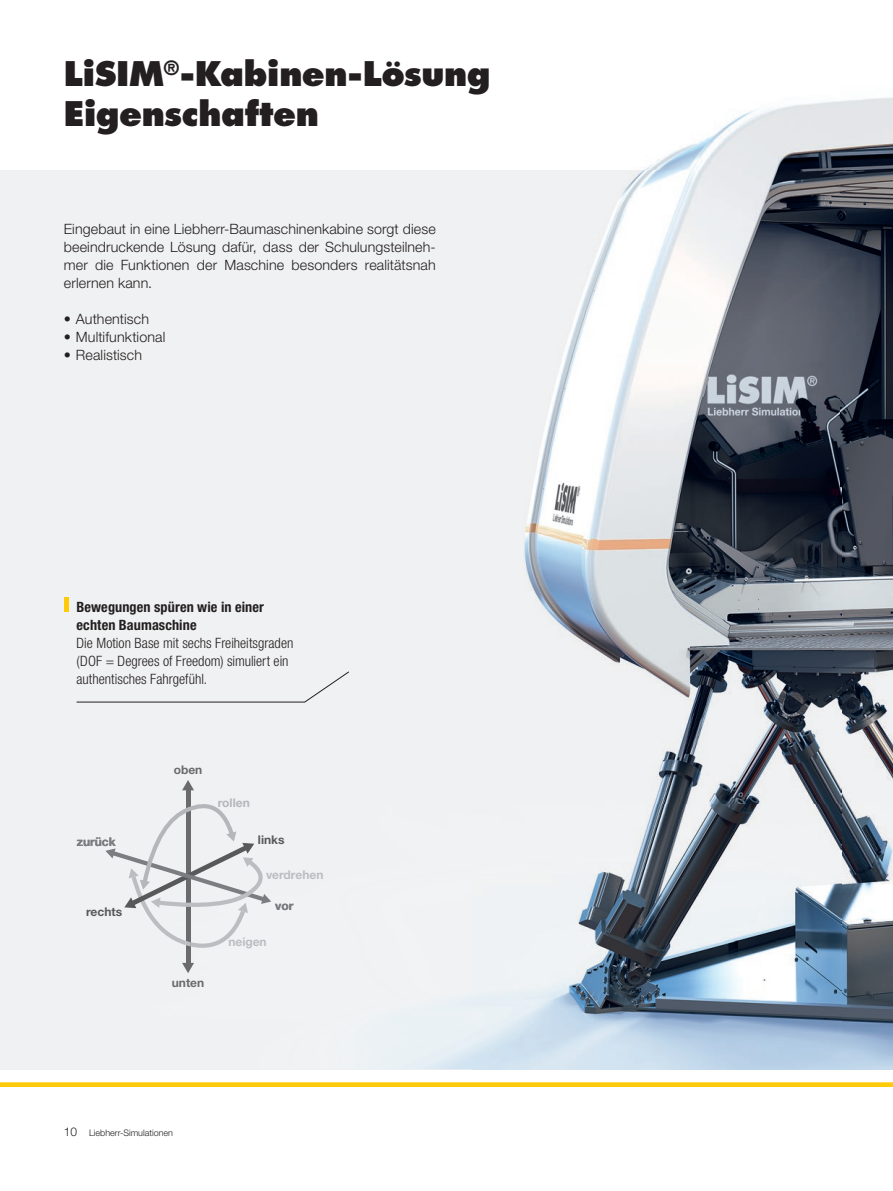
<style>
.page{position:relative;width:893px;height:1191px;background:#fff}
.page>*{position:absolute;margin:0;border:0;box-sizing:border-box;transform-origin:0 0}
.t1{font:800 33px/40.5px "Futura LT";letter-spacing:-.015em;color:#231f20}
.t2{font:300 14.25px/18px "Helvetica Neue LT";letter-spacing:.01em;color:#231f20;text-align:justify}
.t3{font:300 condensed 14.25px/18px "Helvetica Neue LT";color:#231f20}
.t4{font:700 condensed 14.25px/18px "Helvetica Neue LT";letter-spacing:.01em;color:#231f20}
.t5{font:700 12px "Helvetica Neue LT";color:#bcbdc0}
.t6{font:700 12px "Helvetica Neue LT";color:#58595b}
.t7{font:700 12px "Helvetica Neue LT";color:#7b7d80}
.t8{font:700 12px "Helvetica Neue LT";color:#6b6b6e}
.t9{font:700 12px "Helvetica Neue LT";color:#b5b6ba}
.t10{font:300 9px "Helvetica Neue LT";color:#231f20}
.s1{font-size:12px}
</style>
<div class="page">
<img style="left:0;top:97px;width:893px;height:972px">
<div style="left:0;top:1082px;width:893px;height:5px;background:#feca0a"></div>
<hr style="left:64px;top:597px;width:4px;height:15px;background:#feca0a">
<div style="left:76px;top:671px;width:273px;height:31px;background:#f0f1f2"></div>
<hr style="left:186px;top:788px;width:4px;height:176px;background:#6b6b6e">
<svg style="left:182px;top:780px;width:12px;height:10px"></svg>
<svg style="left:182px;top:963px;width:12px;height:10px"></svg>
<img style="left:132px;top:913px;width:113px;height:34px">
<svg style="left:186px;top:940px;width:4px;height:6px"></svg>
<svg style="left:105px;top:796px;width:170px;height:117px"></svg>
<h1 class="t1" style="left:64px;top:53px;width:428px">LiSIM<sup>®</sup>-Kabinen-Lösung<br>Eigenschaften</h1>
<p class="t2" style="left:64px;top:220px;width:374px">Eingebaut in eine Liebherr-Baumaschinenkabine sorgt diese beeindruckende Lösung dafür, dass der Schulungsteil neh&shy;mer die Funktionen der Maschine besonders realitätsnah erlernen kann.</p>
<p class="t2" style="left:64px;top:310px;width:87px">• Authentisch</p>
<p class="t2" style="left:64px;top:328px;width:103px">• Multifunktional</p>
<p class="t2" style="left:64px;top:346px;width:80px">• Realistisch</p>
<p class="t4" style="left:77px;top:598px;width:189px">Bewegungen spüren wie in einer echten Baumaschine</p>
<p class="t3" style="left:77px;top:634px;width:218px">Die Motion Base mit sechs Freiheitsgraden (DOF = Degrees of Freedom) simuliert ein authentisches Fahrgefühl.</p>
<p class="t7" style="left:77px;top:834px;width:40px">zurück</p>
<p class="t6" style="left:86px;top:904px;width:38px">rechts</p>
<p class="t8" style="left:174px;top:762px;width:30px">oben</p>
<p class="t8" style="left:172px;top:975px;width:34px">unten</p>
<p class="t9" style="left:218px;top:795px;width:33px">rollen</p>
<p class="t6" style="left:258px;top:832px;width:28px">links</p>
<p class="t5" style="left:266px;top:867px;width:59px">verdrehen</p>
<p class="t7" style="left:275px;top:898px;width:20px">vor</p>
<p class="t5" style="left:228px;top:934px;width:40px">neigen</p>
<p class="t10" style="left:64px;top:1127px;width:111px"><span class="s1">10</span> Liebherr-Simulationen</p>
</div>
